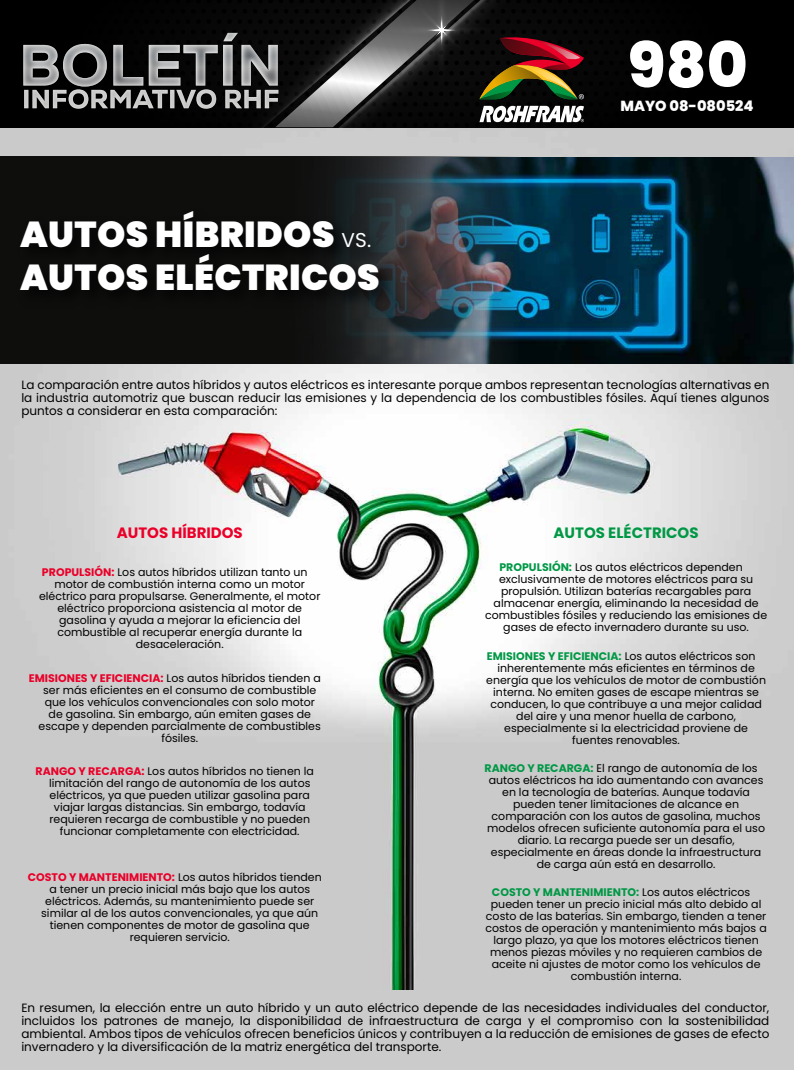
<style>
.page{position:relative;width:794px;height:1070px;background:#fff}
.page>*{position:absolute;margin:0;border:0;box-sizing:border-box;transform-origin:0 0}
.t1{font:800 62.8px "Poppins";color:#fff}
.t2{font:900 36px/43.2px "Poppins";letter-spacing:.01em;color:#fff}
.t3{font:700 15px "Poppins";color:#009845}
.t4{font:700 15px "Poppins";color:#ea0029}
.t5{font:800 14.6px "Poppins";color:#fff}
.t6{font:12px/13px "Poppins";color:#000;text-align:justify}
.t7{font:11px "Poppins";color:#000}
.t8{font:700 11px "Poppins";color:#009845}
.s1{font-weight:400;font-size:20px}
.s2{font-weight:700;color:#ea0029}
.s3{font-weight:700;color:#009845}
.s4{font-weight:400;color:#000}
</style>
<div class="page">
<img style="left:0;top:127px;width:794px;height:862px">
<img style="left:518px;top:157px;width:275px;height:206px">
<div style="left:0;top:0;width:794px;height:127px;background:#000"></div>
<svg style="left:0;top:157px;width:518px;height:207px;background:#181d1f"></svg>
<img style="left:12px;top:202px;width:629px;height:132px">
<svg style="left:23px;top:0;width:561px;height:127px"></svg>
<div style="left:0;top:989px;width:794px;height:81px;background:#cbcbcb"></div>
<h2 class="t2" style="left:20px;top:212px;width:361px">AUTOS HÍBRIDOS <span class="s1">VS.<br></span>AUTOS ELÉCTRICOS</h2>
<h1 class="t1" style="left:627px;top:29px;width:122px">980</h1>
<h3 class="t5" style="left:620px;top:97px;width:135px">MAYO 08-080524</h3>
<p class="t6" style="left:21px;top:378px;width:749px">La comparación entre autos híbridos y autos eléctricos es interesante porque ambos representan tecnologías alternativas en la industria automotriz que buscan reducir las emisiones y la dependencia de los combustibles fósiles. Aquí tienes algunos puntos a considerar en esta comparación:</p>
<h3 class="t4" style="left:117px;top:524px;width:128px">AUTOS HÍBRIDOS</h3>
<h3 class="t3" style="left:553px;top:524px;width:147px">AUTOS ELÉCTRICOS</h3>
<p class="t7" style="left:42px;top:566px;width:267px"><span class="s2">PROPULSIÓN:</span> Los autos híbridos utilizan tanto un</p>
<p class="t7" style="left:55px;top:578px;width:252px">motor de combustión interna como un motor</p>
<p class="t7" style="left:39px;top:590px;width:283px">eléctrico para propulsarse. Generalmente, el motor</p>
<p class="t7" style="left:57px;top:602px;width:246px">eléctrico proporciona asistencia al motor de</p>
<p class="t7" style="left:59px;top:614px;width:243px">gasolina y ayuda a mejorar la eficiencia del</p>
<p class="t7" style="left:57px;top:626px;width:246px">combustible al recuperar energía durante la</p>
<p class="t7" style="left:136px;top:638px;width:89px">desaceleración.</p>
<p class="t7" style="left:29px;top:671px;width:293px"><span class="s2">EMISIONES Y EFICIENCIA:</span> Los autos híbridos tienden a</p>
<p class="t7" style="left:43px;top:683px;width:275px">ser más eficientes en el consumo de combustible</p>
<p class="t7" style="left:45px;top:695px;width:272px">que los vehículos convencionales con solo motor</p>
<p class="t7" style="left:49px;top:707px;width:264px">de gasolina. Sin embargo, aún emiten gases de</p>
<p class="t7" style="left:39px;top:719px;width:284px">escape y dependen parcialmente de combustibles</p>
<p class="t7" style="left:161px;top:731px;width:38px">fósiles.</p>
<p class="t7" style="left:36px;top:765px;width:280px"><span class="s2">RANGO Y RECARGA:</span> Los autos híbridos no tienen la</p>
<p class="t7" style="left:49px;top:777px;width:263px">limitación del rango de autonomía de los autos</p>
<p class="t7" style="left:50px;top:789px;width:262px">eléctricos, ya que pueden utilizar gasolina para</p>
<p class="t7" style="left:54px;top:801px;width:253px">viajar largas distancias. Sin embargo, todavía</p>
<p class="t7" style="left:49px;top:813px;width:262px">requieren recarga de combustible y no pueden</p>
<p class="t7" style="left:60px;top:825px;width:241px">funcionar completamente con electricidad.</p>
<p class="t7" style="left:28px;top:870px;width:295px"><span class="s2">COSTO Y MANTENIMIENTO:</span> Los autos híbridos tienden</p>
<p class="t7" style="left:49px;top:882px;width:262px">a tener un precio inicial más bajo que los autos</p>
<p class="t7" style="left:45px;top:894px;width:270px">eléctricos. Además, su mantenimiento puede ser</p>
<p class="t7" style="left:41px;top:906px;width:278px">similar al de los autos convencionales, ya que aún</p>
<p class="t7" style="left:50px;top:918px;width:261px">tienen componentes de motor de gasolina que</p>
<p class="t7" style="left:130px;top:930px;width:102px">requieren servicio.</p>
<p class="t7" style="left:499px;top:561px;width:245px"><span class="s3">PROPULSIÓN:</span> Los autos eléctricos dependen</p>
<p class="t7" style="left:499px;top:573px;width:256px">exclusivamente de motores eléctricos para su</p>
<p class="t7" style="left:501px;top:585px;width:252px">propulsión. Utilizan baterías recargables para</p>
<p class="t7" style="left:493px;top:597px;width:266px">almacenar energía, eliminando la necesidad de</p>
<p class="t7" style="left:485px;top:609px;width:284px">combustibles fósiles y reduciendo las emisiones de</p>
<p class="t7" style="left:503px;top:621px;width:247px">gases de efecto invernadero durante su uso.</p>
<p class="t8" style="left:487px;top:650px;width:270px">EMISIONES Y EFICIENCIA: <span class="s4">Los autos eléctricos son</span></p>
<p class="t7" style="left:497px;top:662px;width:259px">inherentemente más eficientes en términos de</p>
<p class="t7" style="left:486px;top:674px;width:281px">energía que los vehículos de motor de combustión</p>
<p class="t7" style="left:493px;top:686px;width:267px">interna. No emiten gases de escape mientras se</p>
<p class="t7" style="left:490px;top:698px;width:273px">conducen, lo que contribuye a una mejor calidad</p>
<p class="t7" style="left:516px;top:710px;width:221px">del aire y una menor huella de carbono,</p>
<p class="t7" style="left:504px;top:722px;width:245px">especialmente si la electricidad proviene de</p>
<p class="t7" style="left:572px;top:734px;width:109px">fuentes renovables.</p>
<p class="t7" style="left:484px;top:762px;width:275px"><span class="s3">RANGO Y RECARGA:</span> El rango de autonomía de los</p>
<p class="t7" style="left:489px;top:774px;width:276px">autos eléctricos ha ido aumentando con avances</p>
<p class="t7" style="left:502px;top:786px;width:249px">en la tecnología de baterías. Aunque todavía</p>
<p class="t7" style="left:513px;top:798px;width:227px">pueden tener limitaciones de alcance en</p>
<p class="t7" style="left:491px;top:810px;width:270px">comparación con los autos de gasolina, muchos</p>
<p class="t7" style="left:487px;top:822px;width:279px">modelos ofrecen suficiente autonomía para el uso</p>
<p class="t7" style="left:517px;top:834px;width:218px">diario. La recarga puede ser un desafío,</p>
<p class="t7" style="left:491px;top:846px;width:272px">especialmente en áreas donde la infraestructura</p>
<p class="t7" style="left:536px;top:858px;width:180px">de carga aún está en desarrollo.</p>
<p class="t8" style="left:492px;top:885px;width:260px">COSTO Y MANTENIMIENTO: <span class="s4">Los autos eléctricos</span></p>
<p class="t7" style="left:491px;top:897px;width:272px">pueden tener un precio inicial más alto debido al</p>
<p class="t7" style="left:486px;top:909px;width:282px">costo de las baterías. Sin embargo, tienden a tener</p>
<p class="t7" style="left:485px;top:921px;width:283px">costos de operación y mantenimiento más bajos a</p>
<p class="t7" style="left:493px;top:933px;width:267px">largo plazo, ya que los motores eléctricos tienen</p>
<p class="t7" style="left:490px;top:945px;width:273px">menos piezas móviles y no requieren cambios de</p>
<p class="t7" style="left:492px;top:957px;width:270px">aceite ni ajustes de motor como los vehículos de</p>
<p class="t7" style="left:571px;top:969px;width:112px">combustión interna.</p>
<p class="t6" style="left:21px;top:1001px;width:749px">En resumen, la elección entre un auto híbrido y un auto eléctrico depende de las necesidades individuales del conductor, incluidos los patrones de manejo, la disponibilidad de infraestructura de carga y el compromiso con la sostenibilidad ambiental. Ambos tipos de vehículos ofrecen beneficios únicos y contribuyen a la reducción de emisiones de gases de efecto invernadero y la diversificación de la matriz energética del transporte.</p>
</div>
